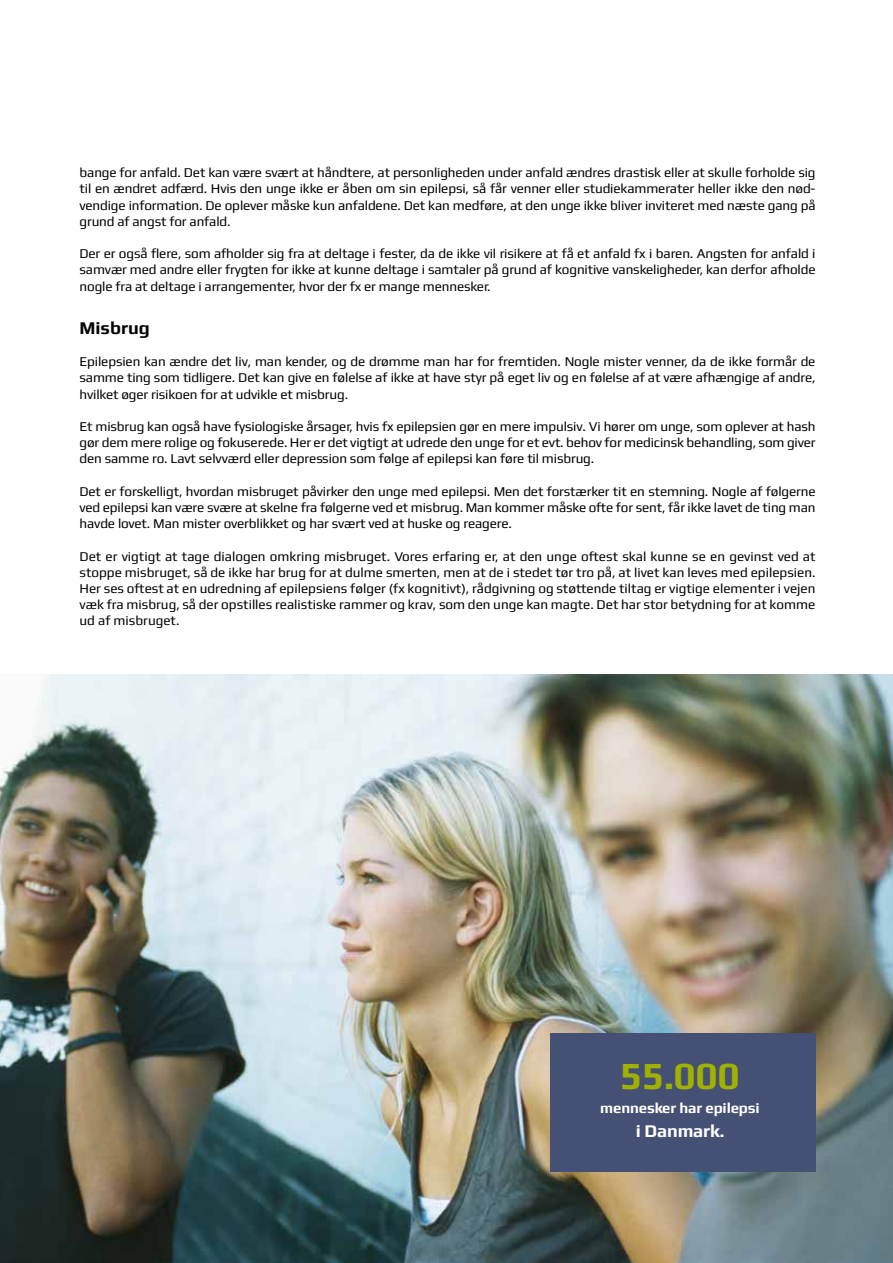
<style>
.page{position:relative;width:893px;height:1263px;background:#fff}
.page>*{position:absolute;margin:0;border:0;box-sizing:border-box;transform-origin:0 0}
.t1{font:700 38.55px "Play";color:#a0b101}
.t2{font:700 18px "Play";letter-spacing:-.01em;color:#fff}
.t3{font:700 18px "Play";color:#000}
.t4{font:700 14.85px "Play";letter-spacing:-.01em;color:#fff}
.t5{font:13.5px/16.2px "Play";letter-spacing:-.01em;color:#000;text-align:justify}
</style>
<div class="page">
<img style="left:0;top:674px;width:893px;height:589px">
<div style="left:550px;top:1033px;width:266px;height:138px;background:#445074"></div>
<p class="t5" style="left:80px;top:165px;width:738px">bange for anfald. Det kan være svært at håndtere, at personligheden under anfald ændres drastisk eller at skulle forholde sig til en ændret adfærd. Hvis den unge ikke er åben om sin epilepsi, så får venner eller studiekammerater heller ikke den nød&shy;vendige information. De oplever måske kun anfaldene. Det kan medføre, at den unge ikke bliver inviteret med næste gang på grund af angst for anfald.</p>
<p class="t5" style="left:80px;top:245px;width:738px">Der er også 昀氀ere, som afholder sig fra at deltage i fester, da de ikke vil risikere at få et anfald fx i baren. Angsten for anfald i samvær med andre eller frygten for ikke at kunne deltage i samtaler på grund af kognitive vanskeligheder, kan derfor afholde nogle fra at deltage i arrangementer, hvor der fx er mange mennesker.</p>
<h2 class="t3" style="left:80px;top:320px;width:72px">Misbrug</h2>
<p class="t5" style="left:80px;top:354px;width:738px">Epilepsien kan ændre det liv, man kender, og de drømme man har for fremtiden. Nogle mister venner, da de ikke formår de samme ting som tidligere. Det kan give en følelse af ikke at have styr på eget liv og en følelse af at være afhængige af andre, hvilket øger risikoen for at udvikle et misbrug.</p>
<p class="t5" style="left:80px;top:419px;width:737px">Et misbrug kan også have fysiologiske årsager, hvis fx epilepsien gør en mere impulsiv. Vi hører om unge, som oplever at hash gør dem mere rolige og fokuserede. Her er det vigtigt at udrede den unge for et evt. behov for medicinsk behandling, som giver den samme ro. Lavt selvværd eller depression som følge af epilepsi kan føre til misbrug.</p>
<p class="t5" style="left:80px;top:484px;width:738px">Det er forskelligt, hvordan misbruget påvirker den unge med epilepsi. Men det forstærker tit en stemning. Nogle af følgerne ved epilepsi kan være svære at skelne fra følgerne ved et misbrug. Man kommer måske ofte for sent, får ikke lavet de ting man havde lovet. Man mister overblikket og har svært ved at huske og reagere.</p>
<p class="t5" style="left:80px;top:549px;width:738px">Det er vigtigt at tage dialogen omkring misbruget. Vores erfaring er, at den unge oftest skal kunne se en gevinst ved at stoppe misbruget, så de ikke har brug for at dulme smerten, men at de i stedet tør tro på, at livet kan leves med epilepsien.<br>Her ses oftest at en udredning af epilepsiens følger (fx kognitivt), rådgivning og støttende tiltag er vigtige elementer i vejen væk fra misbrug, så der opstilles realistiske rammer og krav, som den unge kan magte. Det har stor betydning for at komme ud af misbruget.</p>
<h1 class="t1" style="left:620px;top:1059px;width:121px">55.000</h1>
<p class="t4" style="left:600px;top:1102px;width:161px">mennesker har epilepsi</p>
<h2 class="t2" style="left:636px;top:1123px;width:90px">i Danmark.</h2>
</div>
